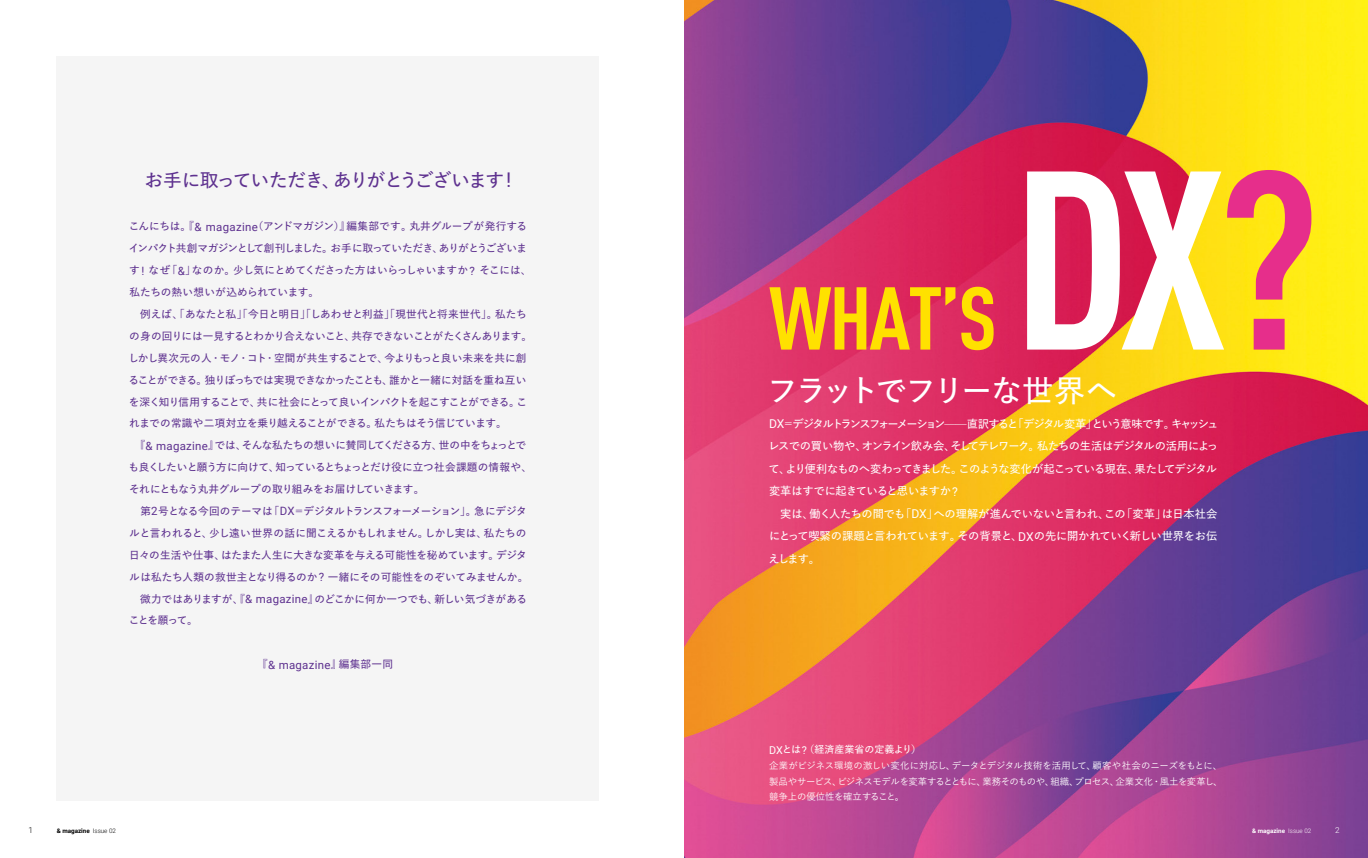
<style>
.page{position:relative;width:1368px;height:858px;background:#fff}
.page>*{position:absolute;margin:0;border:0;box-sizing:border-box;transform-origin:0 0}
.t1{font:700 condensed 250px "DIN Pro";color:#fff}
.t2{font:700 condensed 87.5px "DIN Pro";color:#ffe100}
.t3{font:600 31.25px "Yu Go Pr 6 N";letter-spacing:-.09em;color:#fff}
.t4{font:600 18.75px "Yu Go Pr 6 N";letter-spacing:-.06em;color:#5e318f}
.t5{font:11.5px "Roboto";letter-spacing:.025em;color:#5e318f}
.t6{font:600 11.25px/22.5px "Yu Go Pr 6 N";letter-spacing:-.065em;color:#fff}
.t7{font:600 10.62px/21.9px "Yu Go Pr 6 N";letter-spacing:-.03em;color:#5e318f}
.t8{font:600 10px "Yu Go Pr 6 N";color:#fff}
.t9{font:500 9.38px/15.6px "Yu Go Pr 6 N";letter-spacing:-.035em;color:#fff;text-align:justify}
.t10{font:300 8.12px "Roboto";color:#000}
.t11{font:300 8.12px "Roboto";color:#fff}
.t12{font:700 6.25px "Roboto";color:#000}
.t13{font:700 6.25px "Roboto";color:#fff}
.s1{font-weight:500}
.s2{font-family:"Roboto";font-weight:400;font-size:20.25px}
.s3{font-family:"Roboto";font-weight:400;font-size:11.5px}
.s4{font-family:"Yu Go Pr 6 N";font-weight:500;font-size:10.62px}
.s5{font-family:"Yu Go Pr 6 N";font-weight:600;font-size:10.62px}
.s6{color:#e62e8b}
.s7{font-family:"Roboto";font-weight:400;font-size:12.12px}
.s8{font-family:"Roboto";font-weight:400;font-size:10.75px}
.s9{font-weight:300}
</style>
<div class="page">
<div style="left:57px;top:57px;width:542px;height:744px;background:#f5f5f5"></div>
<img style="left:684px;top:0;width:684px;height:857px">
<h3 class="t4" style="left:144px;top:162px;width:368px">お手に取っていただき<span class="s1">、</span>ありがとうございます <span class="s2">!</span></h3>
<p class="t7" style="left:128px;top:214px;width:405px">こんにちは<span class="s1">。『</span><span class="s3">&amp; magazine</span><span class="s1">（</span>アンドマガジン<span class="s1">）』</span>編集部です<span class="s1">。</span>丸井グループが発行するインパクト共創マガジンとして創刊しました<span class="s1">。</span>お手に取っていただき<span class="s1">、</span>ありがとうございます<span class="s3">!</span> なぜ<span class="s1">「</span><span class="s3">&amp;</span><span class="s1">」</span>なのか<span class="s1">。</span>少し気にとめてくださった方はいらっしゃいますか<span class="s3">?</span> そこには<span class="s1">、</span>私たちの熱い想いが込められています<span class="s1">。<br></span>　例えば<span class="s1">、「</span>あなたと私<span class="s1">」「</span>今日と明日<span class="s1">」「</span>しあわせと利益<span class="s1">」「</span>現世代と将来世代<span class="s1">」。</span>私たちの身の回りには一見するとわかり合えないこと<span class="s1">、</span>共存できないことがたくさんあります<span class="s1">。</span>しかし異次元の人<span class="s1">・</span>モノ<span class="s1">・</span>コト<span class="s1">・</span>空間が共生することで<span class="s1">、</span>今よりもっと良い未来を共に創ることができる<span class="s1">。</span>独りぼっちでは実現できなかったことも<span class="s1">、</span>誰かと一緒に対話を重ね互いを深く知り信用することで<span class="s1">、</span>共に社会にとって良いインパクトを起こすことができる<span class="s1">。</span>これまでの常識や二項対立を乗り越えることができる<span class="s1">。</span>私たちはそう信じています<span class="s1">。</span></p>
<p class="t7" style="left:129px;top:433px;width:405px;text-indent:6px"><span class="s1">『</span><span class="s3">&amp; magazine</span><span class="s1">』</span>では<span class="s1">、</span>そんな私たちの想いに賛同してくださる方<span class="s1">、</span>世の中をちょっとでも良くしたいと願う方に向けて<span class="s1">、</span>知っているとちょっとだけ役に立つ社会課題の情報や<span class="s1">、</span>それにともなう丸井グループの取り組みをお届けしていきます<span class="s1">。<br></span>　第<span class="s3">2</span>号となる今回のテーマは<span class="s1">「</span><span class="s3">DX</span>＝デジタルトランスフォーメーション<span class="s1">」。</span>急にデジタルと言われると<span class="s1">、</span>少し遠い世界の話に聞こえるかもしれません<span class="s1">。</span>しかし実は<span class="s1">、</span>私たちの日々の生活や仕事<span class="s1">、</span>はたまた人生に大きな変革を与える可能性を秘めています<span class="s1">。</span>デジタルは私たち人類の救世主となり得るのか<span class="s3">?</span> 一緒にその可能性をのぞいてみませんか<span class="s1">。</span>　微力ではありますが<span class="s1">、『</span><span class="s3">&amp; magazine</span><span class="s1">』</span>のどこかに何か一つでも<span class="s1">、</span>新しい気づきがあることを願って<span class="s1">。</span></p>
<p class="t5" style="left:257px;top:656px;width:137px"><span class="s4">『</span>&amp; magazine<span class="s4">』</span><span class="s5">編集部一同</span></p>
<h2 class="t2" style="left:769px;top:252px;width:229px">WHAT’S</h2>
<h1 class="t1" style="left:1012px;top:72px;width:309px">DX<span class="s6">?</span></h1>
<h3 class="t3" style="left:767px;top:361px;width:352px">フラットでフリーな世界へ</h3>
<p class="t6" style="left:768px;top:411px;width:451px"><span class="s7">DX</span>＝デジタルトランスフォーメーション<span class="s1">̶̶</span>直訳すると<span class="s1">「</span>デジタル変革<span class="s1">」</span>という意味です<span class="s1">。</span>キャッシュレスでの買い物や<span class="s1">、</span>オンライン飲み会<span class="s1">、</span>そしてテレワーク<span class="s1">。</span>私たちの生活はデジタルの活用によって<span class="s1">、</span>より便利なものへ変わってきました<span class="s1">。</span>このような変化が起こっている現在<span class="s1">、</span>果たしてデジタル変革はすでに起きていると思いますか<span class="s7">?<br></span>　実は<span class="s1">、</span>働く人たちの間でも<span class="s1">「</span><span class="s7">DX</span><span class="s1">」</span>への理解が進んでいないと言われ<span class="s1">、</span>この<span class="s1">「</span>変革<span class="s1">」</span>は日本社会にとって喫緊の課題と言われています<span class="s1">。</span>その背景と<span class="s1">、</span><span class="s7">DX</span>の先に開かれていく新しい世界をお伝えします<span class="s1">。</span></p>
<p class="t8" style="left:769px;top:740px;width:154px"><span class="s8">DX</span>とは<span class="s8">?</span> <span class="s1">（</span>経済産業省の定義より<span class="s1">）</span></p>
<p class="t9" style="left:769px;top:756px;width:455px">企業がビジネス環境の激しい変化に対応し、データとデジタル技術を活用して、顧客や社会のニーズをもとに、製品やサービス、ビジネスモデルを変革するとともに、業務そのものや、組織、プロセス、企業文化・風土を変革し、競争上の優位性を確立すること。</p>
<p class="t10" style="left:28px;top:824px;width:6px">1</p>
<p class="t12" style="left:57px;top:826px;width:61px">&amp; magazine <span class="s9">Issue 02</span></p>
<p class="t13" style="left:1252px;top:826px;width:61px">&amp; magazine <span class="s9">Issue 02</span></p>
<p class="t11" style="left:1335px;top:824px;width:6px">2</p>
</div>
